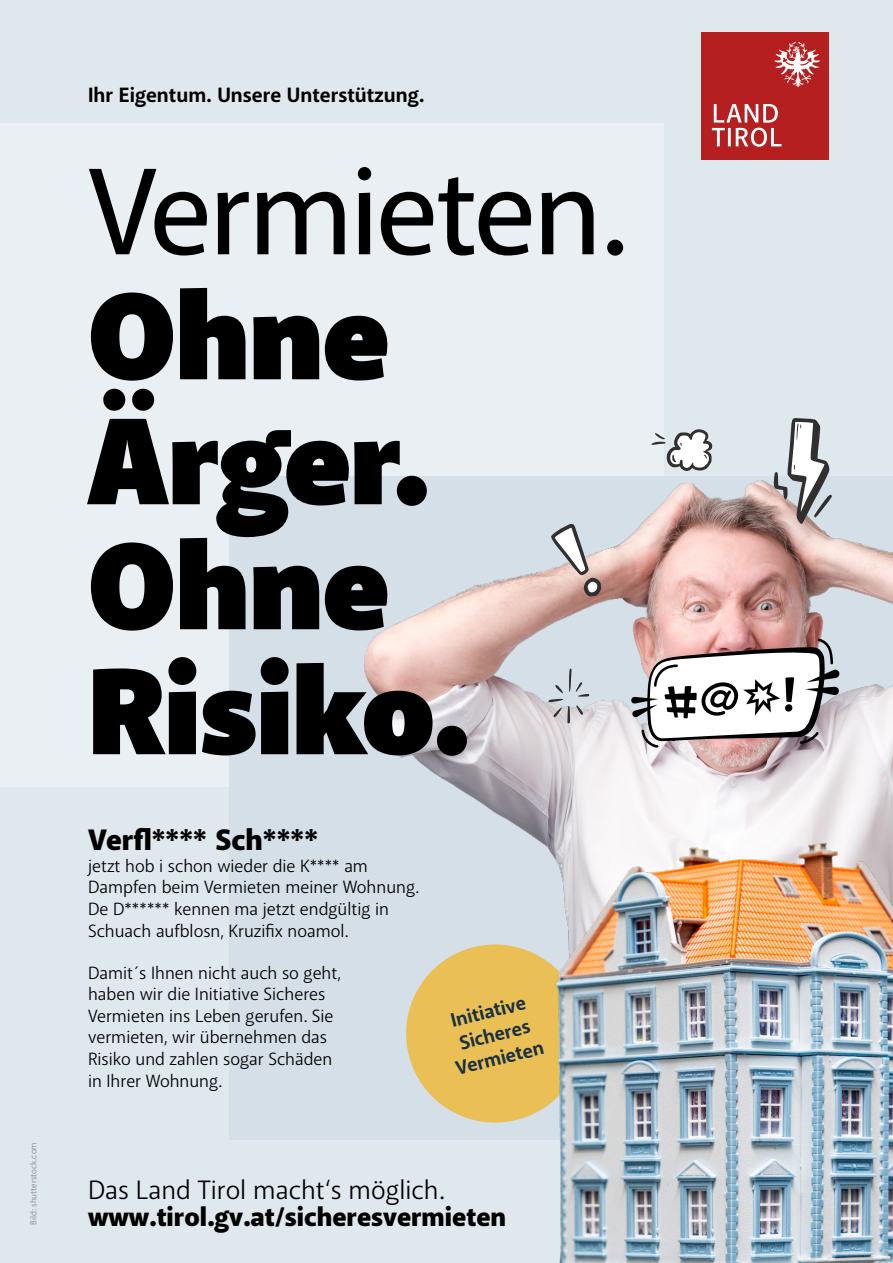
<style>
.page{position:relative;width:893px;height:1263px;background:#dfe8ed}
.page>*{position:absolute;margin:0;border:0;box-sizing:border-box;transform-origin:0 0}
.t1{font:900 124.95px/124.9px "Akagi Pro";letter-spacing:-.005em;color:#000}
.t2{font:500 124.95px "Akagi Pro";letter-spacing:-.025em;color:#000}
.t3{font:900 30px "Akagi Pro";color:#000}
.t4{font:900 27px "Akagi Pro";color:#000}
.t5{font:27px "Akagi Pro";color:#000}
.t6{font:700 21px "Akagi Pro";color:#000}
.t7{font:700 19.95px/23.9px "Akagi Pro";color:#183040;text-align:center}
.t8{font:18px/21.6px "Akagi Pro";color:#000}
.t9{font:9px "Akagi Pro";color:#878787}
</style>
<div class="page">
<div style="left:0;top:123px;width:663px;height:664px;background:#eaeff4"></div>
<div style="left:230px;top:476px;width:663px;height:664px;background:#d4dfe7"></div>
<img style="left:364px;top:471px;width:529px;height:367px">
<svg style="left:631px;top:638px;width:209px;height:109px"></svg>
<svg style="left:548px;top:668px;width:41px;height:55px"></svg>
<svg style="left:773px;top:418px;width:59px;height:107px"></svg>
<svg style="left:551px;top:524px;width:50px;height:73px"></svg>
<svg style="left:651px;top:429px;width:61px;height:42px"></svg>
<svg style="left:406px;top:944px;width:129px;height:179px"></svg>
<img style="left:535px;top:829px;width:358px;height:434px">
<div style="left:702px;top:32px;width:127px;height:127px;background:#b51f1f"></div>
<svg style="left:774px;top:42px;width:46px;height:45px"></svg>
<svg style="left:712px;top:104px;width:70px;height:43px"></svg>
<p class="t9" style="left:28px;top:1225px;width:85px;rotate:-90deg">Bild: shutterstock.com</p>
<p class="t6" style="left:88px;top:82px;width:338px">Ihr Eigentum. Unsere Unterstützung.</p>
<h1 class="t2" style="left:88px;top:136px;width:541px">Vermieten.</h1>
<h1 class="t1" style="left:88px;top:281px;width:383px">Ohne<br>Ärger.<br>Ohne<br>Risiko.</h1>
<h2 class="t3" style="left:88px;top:821px;width:232px">Verfl**** Sch****</h2>
<p class="t8" style="left:88px;top:855px;width:332px">jetzt hob i schon wieder die K**** am Dampfen beim Vermieten meiner Wohnung.<br>De D****** kennen ma jetzt endgültig in Schuach aufblosn, Kruzifix noamol.</p>
<p class="t8" style="left:88px;top:962px;width:254px">Damit´s Ihnen nicht auch so geht, haben wir die Initiative Sicheres<br>Vermieten ins Leben gerufen. Sie vermieten, wir übernehmen das<br>Risiko und zahlen sogar Schäden in Ihrer Wohnung.</p>
<p class="t7" style="left:442px;top:1011px;width:91px;rotate:-14deg">Initiative<br>Sicheres<br>Vermieten</p>
<h3 class="t5" style="left:88px;top:1174px;width:358px">Das Land Tirol macht‘s möglich.</h3>
<h3 class="t4" style="left:88px;top:1200px;width:420px">www.tirol.gv.at/sicheresvermieten</h3>
</div>
